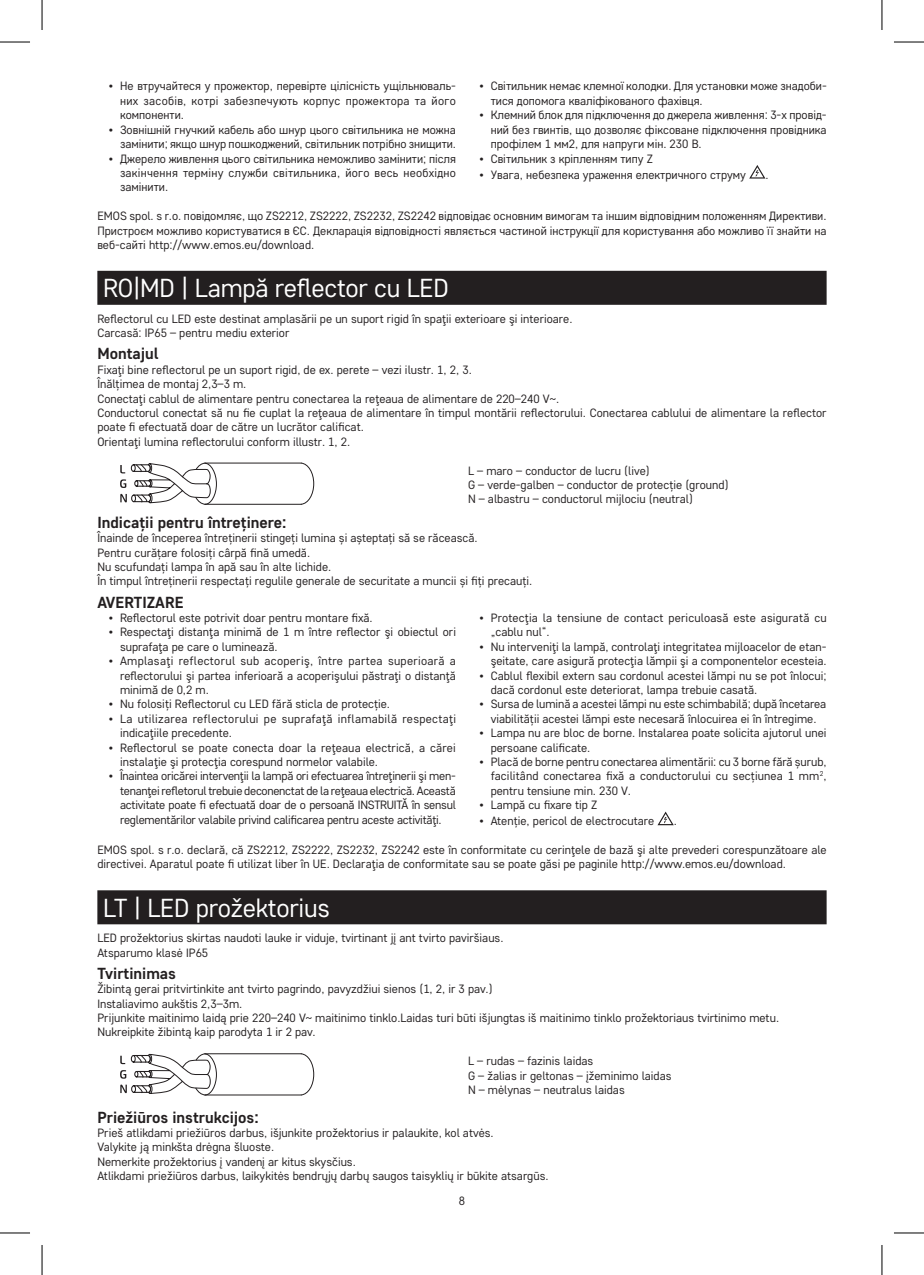
<style>
.page{position:relative;width:924px;height:1275px;background:#fff}
.page>*{position:absolute;margin:0;border:0;box-sizing:border-box;transform-origin:0 0}
.t1{font:26px "Core Sans D35";letter-spacing:-.01em;color:#fff}
.t2{font:700 16px "Core Sans D55";color:#231f20}
.t3{font:12px/14.4px "Core Sans D35";color:#231f20}
.t4{font:12px/14.4px "Core Sans D35";letter-spacing:.025em;color:#231f20}
</style>
<div class="page">
<svg style="left:749px;top:165px;width:16px;height:14px"></svg>
<div style="left:97px;top:271px;width:729px;height:34px;background:#231f20"></div>
<svg style="left:120px;top:462px;width:194px;height:43px"></svg>
<svg style="left:657px;top:811px;width:16px;height:14px"></svg>
<div style="left:97px;top:890px;width:729px;height:34px;background:#231f20"></div>
<svg style="left:120px;top:1053px;width:194px;height:43px"></svg>
<hr style="left:0;top:42px;width:30px;height:1px;background:#000">
<hr style="left:893px;top:42px;width:30px;height:1px;background:#000">
<hr style="left:0;top:1232px;width:30px;height:1px;background:#000">
<hr style="left:893px;top:1232px;width:30px;height:1px;background:#000">
<hr style="left:42px;top:0;width:1px;height:30px;background:#000">
<hr style="left:42px;top:1245px;width:1px;height:30px;background:#000">
<hr style="left:881px;top:0;width:1px;height:30px;background:#000">
<hr style="left:881px;top:1245px;width:1px;height:30px;background:#000">
<p class="t3" style="left:120px;top:79px;width:337px;text-align:justify;text-indent:-11px">• Не втручайтеся у прожектор, перевірте цілісність ущільнюваль&shy;них засобів, котрі забезпечують корпус прожектора та його компоненти.</p>
<p class="t3" style="left:109px;top:122px;width:348px;text-align:right">• Зовнішній гнучкий кабель або шнур цього світильника не можна замінити; якщо шнур пошкоджений, світильник потрібно знищити.</p>
<p class="t3" style="left:120px;top:151px;width:337px;text-align:justify;text-indent:-11px">• Джерело живлення цього світильника неможливо замінити; після закінчення терміну служби світильника, його весь необхідно замінити.</p>
<p class="t3" style="left:490px;top:79px;width:337px;text-indent:-11px">• Світильник немає клемної колодки. Для установки може знадоби&shy;тися допомога кваліфікованого фахівця.</p>
<p class="t3" style="left:490px;top:107px;width:337px;text-align:justify;text-indent:-11px">• Клемний блок для підключення до джерела живлення: 3-х провід&shy;ний без гвинтів, що дозволяє фіксоване підключення провідника профілем 1 мм2, для напруги мін. 230 В.</p>
<p class="t3" style="left:479px;top:151px;width:175px">• Світильник з кріпленням типу Z</p>
<p class="t3" style="left:479px;top:167px;width:268px">• Увага, небезпека ураження електричного струму</p>
<p class="t3" style="left:765px;top:167px;width:5px">.</p>
<p class="t3" style="left:97px;top:208px;width:730px;text-align:justify">EMOS spol. s r.o. повідомляє, що ZS2212, ZS2222, ZS2232, ZS2242 відповідає основним вимогам та іншим відповідним положенням Директиви.<br>Пристроєм можливо користуватися в ЄС. Декларація відповідності являється частиной інструкції для користування або можливо її знайти на веб-сайті http://www.emos.eu/download.</p>
<h1 class="t1" style="left:103px;top:271px;width:347px">RO|MD | Lampă reflector cu LED</h1>
<p class="t3" style="left:97px;top:311px;width:476px">Reflectorul cu LED este destinat amplasării pe un suport rigid în spaţii exterioare şi interioare.<br>Carcasă: IP65 – pentru mediu exterior</p>
<h2 class="t2" style="left:97px;top:343px;width:63px">Montajul</h2>
<p class="t3" style="left:97px;top:362px;width:730px">Fixaţi bine reflectorul pe un suport rigid, de ex. perete – vezi ilustr. 1, 2, 3.<br>Înălțimea de montaj 2,3–3 m.<br>Conectaţi cablul de alimentare pentru conectarea la reţeaua de alimentare de 220–240 V~.<br>Conductorul conectat să nu fie cuplat la reţeaua de alimentare în timpul montării reflectorului. Conectarea cablului de alimentare la reflector poate fi efectuată doar de către un lucrător calificat.<br>Orientaţi lumina reflectorului conform illustr. 1, 2.</p>
<p class="t3" style="left:468px;top:463px;width:262px">L – maro – conductor de lucru (live)<br>G – verde-galben – conductor de protecție (ground)<br>N – albastru – conductorul mijlociu (neutral)</p>
<h2 class="t2" style="left:97px;top:512px;width:191px">Indicații pentru întreținere:</h2>
<p class="t3" style="left:97px;top:530px;width:436px">Înainde de începerea întreținerii stingeți lumina și așteptați să se răcească.<br>Pentru curățare folosiți cârpă fină umedă.<br>Nu scufundați lampa în apă sau în alte lichide.<br>În timpul întreținerii respectați regulile generale de securitate a muncii și fiți precauți.</p>
<h2 class="t2" style="left:97px;top:591px;width:88px">AVERTIZARE</h2>
<p class="t3" style="left:109px;top:610px;width:265px">• Reflectorul este potrivit doar pentru montare fixă.</p>
<p class="t3" style="left:120px;top:624px;width:337px;text-indent:-11px">• Respectaţi distanţa minimă de 1 m între reflector şi obiectul ori suprafaţa pe care o luminează.</p>
<p class="t3" style="left:120px;top:653px;width:337px;text-align:justify;text-indent:-11px">• Amplasaţi reflectorul sub acoperiş, între partea superioară a reflectorului şi partea inferioară a acoperişului păstraţi o distanţă minimă de 0,2 m.</p>
<p class="t3" style="left:109px;top:696px;width:283px">• Nu folosiți Reflectorul cu LED fără sticla de protecție.</p>
<p class="t4" style="left:120px;top:711px;width:337px;text-indent:-11px">• La utilizarea reflectorului pe suprafaţă inflamabilă respectaţi indicaţiile precedente.</p>
<p class="t3" style="left:120px;top:740px;width:337px;text-indent:-11px">• Reflectorul se poate conecta doar la reţeaua electrică, a cărei instalaţie şi protecţia corespund normelor valabile.</p>
<p class="t3" style="left:120px;top:768px;width:337px;text-align:justify;text-indent:-11px">• Înaintea oricărei intervenţii la lampă ori efectuarea întreţinerii şi men&shy;tenanţei refletorul trebuie deconenctat de la reţeaua electrică. Această activitate poate fi efectuată doar de o persoană INSTRUITĂ în sensul reglementărilor valabile privind calificarea pentru aceste activităţi.</p>
<p class="t3" style="left:490px;top:610px;width:337px;text-indent:-11px">• Protecţia la tensiune de contact periculoasă este asigurată cu „cablu nul“.</p>
<p class="t3" style="left:479px;top:639px;width:348px;text-align:right">• Nu interveniţi la lampă, controlaţi integritatea mijloacelor de etan&shy;şeitate, care asigură protecţia lămpii şi a componentelor ecesteia.</p>
<p class="t3" style="left:490px;top:668px;width:337px;text-indent:-11px">• Cablul flexibil extern sau cordonul acestei lămpi nu se pot înlocui; dacă cordonul este deteriorat, lampa trebuie casată.</p>
<p class="t3" style="left:479px;top:696px;width:348px;text-align:center">• Sursa de lumină a acestei lămpi nu este schimbabilă; după încetarea viabilității acestei lămpi este necesară înlocuirea ei în întregime.</p>
<p class="t3" style="left:490px;top:725px;width:337px;text-indent:-11px">• Lampa nu are bloc de borne. Instalarea poate solicita ajutorul unei persoane calificate.</p>
<p class="t3" style="left:490px;top:754px;width:337px;text-align:justify;text-indent:-11px">• Placă de borne pentru conectarea alimentării: cu 3 borne fără șurub, facilitând conectarea fixă a conductorului cu secțiunea 1 mm<sup>2</sup>, pentru tensiune min. 230 V.</p>
<p class="t3" style="left:479px;top:797px;width:119px">• Lampă cu fixare tip Z</p>
<p class="t3" style="left:479px;top:813px;width:176px">• Atenție, pericol de electrocutare</p>
<p class="t3" style="left:673px;top:813px;width:5px">.</p>
<p class="t3" style="left:97px;top:842px;width:730px">EMOS spol. s r.o. declară, că ZS2212, ZS2222, ZS2232, ZS2242 este în conformitate cu cerinţele de bază şi alte prevederi corespunzătoare ale directivei. Aparatul poate fi utilizat liber în UE. Declaraţia de conformitate sau se poate găsi pe paginile http://www.emos.eu/download.</p>
<h1 class="t1" style="left:103px;top:890px;width:228px">LT | LED prožektorius</h1>
<p class="t3" style="left:97px;top:930px;width:407px">LED prožektorius skirtas naudoti lauke ir viduje, tvirtinant jį ant tvirto paviršiaus.<br>Atsparumo klasė IP65</p>
<h2 class="t2" style="left:97px;top:962px;width:80px">Tvirtinimas</h2>
<p class="t3" style="left:97px;top:981px;width:683px">Žibintą gerai pritvirtinkite ant tvirto pagrindo, pavyzdžiui sienos (1, 2, ir 3 pav.)<br>Instaliavimo aukštis 2,3–3m.<br>Prijunkite maitinimo laidą prie 220–240 V~ maitinimo tinklo.Laidas turi būti išjungtas iš maitinimo tinklo prožektoriaus tvirtinimo metu.<br>Nukreipkite žibintą kaip parodyta 1 ir 2 pav.</p>
<p class="t3" style="left:468px;top:1053px;width:205px">L – rudas – fazinis laidas<br>G – žalias ir geltonas – įžeminimo laidas<br>N – mėlynas – neutralus laidas</p>
<h2 class="t2" style="left:97px;top:1106px;width:163px">Priežiūros instrukcijos:</h2>
<p class="t3" style="left:97px;top:1125px;width:452px">Prieš atlikdami priežiūros darbus, išjunkite prožektorius ir palaukite, kol atvės.<br>Valykite ją minkšta drėgna šluoste.<br>Nemerkite prožektorius į vandenį ar kitus skysčius.<br>Atlikdami priežiūros darbus, laikykitės bendrųjų darbų saugos taisyklių ir būkite atsargūs.</p>
<p class="t3" style="left:458px;top:1192px;width:8px">8</p>
</div>
